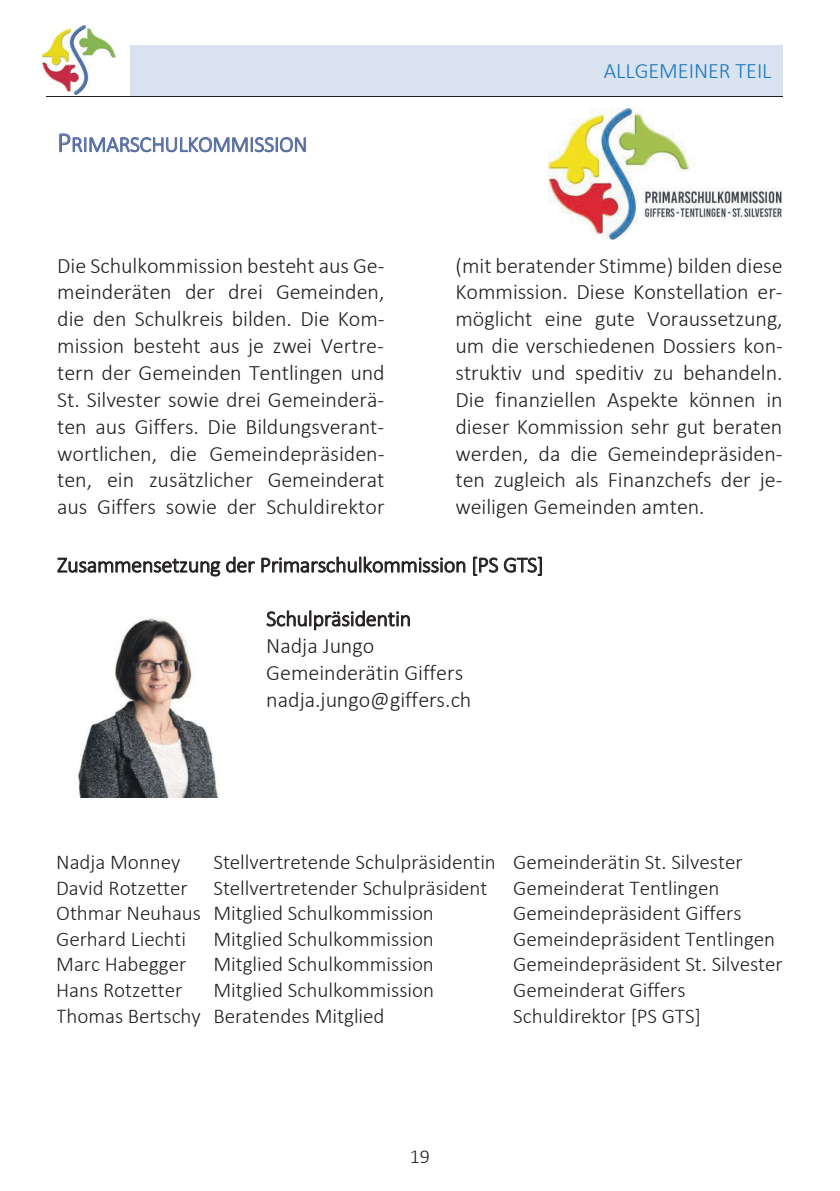
<style>
.page{position:relative;width:840px;height:1191px;background:#fff}
.page>*{position:absolute;margin:0;border:0;box-sizing:border-box;transform-origin:0 0}
.t1{font:300 22px/26.8px "Calibri";letter-spacing:-.005em;color:#231f20;text-align:justify}
.t2{font:300 22px "Calibri";letter-spacing:-.01em;color:#576ea0}
.t3{font:300 22px "Calibri";color:#1978bb}
.t4{font:300 21.2px/25.6px "Calibri";color:#231f20}
.t5{font:300 20px "Calibri";color:#231f20}
.s1{font-size:28px}
</style>
<div class="page">
<div style="left:141px;top:57px;width:629px;height:27px;background:#d9e2ef"></div>
<div style="left:130px;top:46px;width:652px;height:11px;background:#d9e2ef"></div>
<hr style="left:46px;top:96px;width:84px;height:1px;background:#231f20">
<div style="left:130px;top:84px;width:652px;height:12px;background:#d9e2ef"></div>
<hr style="left:129px;top:96px;width:653px;height:1px;background:#231f20">
<img style="left:41px;top:24px;width:75px;height:70px">
<img style="left:78px;top:618px;width:141px;height:179px">
<img style="left:548px;top:109px;width:232px;height:130px">
<p class="t2" style="left:57px;top:131px;width:251px"><span class="s1">P</span>RIMARSCHULKOMMISSION</p>
<p class="t3" style="left:603px;top:57px;width:169px">ALLGEMEINER TEIL</p>
<p class="t1" style="left:57px;top:252px;width:329px">Die Schulkommission besteht aus Ge&shy;meinderäten der drei Gemeinden, die den Schulkreis bilden. Die Kom&shy;mission besteht aus je zwei Vertre&shy;tern der Gemeinden Tentlingen und St. Silvester sowie drei Gemeinderä&shy;ten aus Giffers. Die Bildungsverant&shy;wortlichen, die Gemeindepräsiden&shy;ten, ein zusätzlicher Gemeinderat aus Giffers sowie der Schuldirektor</p>
<p class="t1" style="left:455px;top:252px;width:329px">(mit beratender Stimme) bilden diese Kommission. Diese Konstellation er&shy;möglicht eine gute Voraussetzung, um die verschiedenen Dossiers kon&shy;struktiv und speditiv zu behandeln.<br>Die finanziellen Aspekte können in dieser Kommission sehr gut beraten werden, da die Gemeindepräsiden&shy;ten zugleich als Finanzchefs der je&shy;weiligen Gemeinden amten.</p>
<p class="t1" style="left:57px;top:551px;width:488px">Zusammensetzung der Primarschulkommission [PS GTS]</p>
<p class="t1" style="left:266px;top:605px;width:206px;text-align:left">Schulpräsidentin<br>Nadja Jungo<br>Gemeinderätin Giffers nadja.jungo@giffers.ch</p>
<p class="t4" style="left:56px;top:849px;width:687px;text-indent:157px">Stellvertretende Schulpräsidentin Gemeinderätin St. Silvester<br>David Rotzetter Stellvertretender Schulpräsident Gemeinderat Tentlingen<br>Othmar Neuhaus Mitglied Schulkommission</p>
<p class="t4" style="left:56px;top:849px;width:126px">Nadja Monney</p>
<p class="t4" style="left:513px;top:900px;width:230px">Gemeindepräsident Giffers</p>
<p class="t4" style="left:56px;top:926px;width:131px">Gerhard Liechti</p>
<p class="t4" style="left:213px;top:926px;width:222px">Mitglied Schulkommission</p>
<p class="t4" style="left:513px;top:926px;width:263px">Gemeindepräsident Tentlingen</p>
<p class="t4" style="left:56px;top:951px;width:131px">Marc Habegger</p>
<p class="t4" style="left:213px;top:951px;width:222px">Mitglied Schulkommission</p>
<p class="t4" style="left:513px;top:951px;width:271px">Gemeindepräsident St. Silvester</p>
<p class="t4" style="left:56px;top:977px;width:128px">Hans Rotzetter</p>
<p class="t4" style="left:213px;top:977px;width:222px">Mitglied Schulkommission</p>
<p class="t4" style="left:513px;top:977px;width:174px">Gemeinderat Giffers</p>
<p class="t4" style="left:56px;top:1002px;width:329px">Thomas Bertschy Beratendes Mitglied</p>
<p class="t4" style="left:513px;top:1002px;width:189px">Schuldirektor [PS GTS]</p>
<p class="t5" style="left:409px;top:1144px;width:22px">19</p>
</div>
